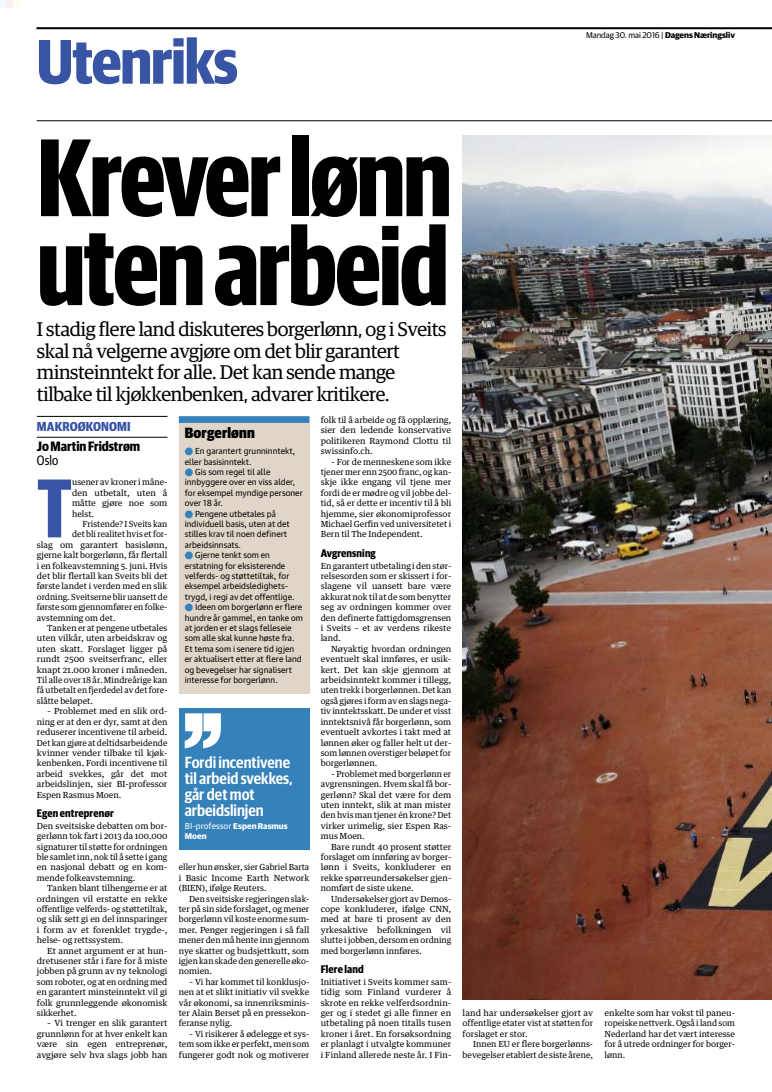
<style>
.page{position:relative;width:772px;height:1092px;background:#fff}
.page>*{position:absolute;margin:0;border:0;box-sizing:border-box;transform-origin:0 0}
.t1{font:700 110.6px/88.9px "Guardian Sans X Cond";letter-spacing:-.02em;color:#000}
.t2{font:700 83.4px "Guardian Sans X Cond";color:#3754a5}
.t3{font:700 63px "Guardian Sans Cond";letter-spacing:-.02em;color:#3754a5}
.t4{font:19.8px/21.6px "Guardian Egyp";letter-spacing:-.015em;color:#000}
.t5{font:600 16.2px/16.2px "Guardian Sans Cond";color:#fff}
.t6{font:900 14.9px "Guardian Sans Cond";letter-spacing:.01em;color:#000}
.t7{font:700 13.6px "Guardian Sans Cond";color:#000}
.t8{font:13.6px "Guardian Sans Cond";color:#000}
.t9{font:700 13px "Guardian Sans Cond";letter-spacing:.01em;color:#3754a5}
.t10{font:700 11px "Guardian Sans Cond";letter-spacing:.01em;color:#000}
.t11{font:8.4px/10.4px "Guardian Text Egyp";color:#000;text-align:justify}
.t12{font:8.4px/10.4px "Guardian Text Sans";color:#000}
.t13{font:8.4px "Guardian Sans";color:#000}
.t14{font:8.4px "Guardian Text Sans";color:#fff}
.t15{font:700 8.4px "Guardian Sans";color:#fff}
.s1{font-weight:700}
.s2{color:#3581ba}
.s3{font-family:"Guardian Sans";font-weight:700}
</style>
<div class="page">
<hr style="left:36px;top:27px;width:735px;height:2px;background:#000">
<hr style="left:37px;top:121px;width:734px;height:1px;background:#000">
<img style="left:462px;top:135px;width:309px;height:863px">
<hr style="left:37px;top:416px;width:130px;height:1px;background:#000">
<hr style="left:37px;top:437px;width:130px;height:1px;background:#000">
<div style="left:179px;top:416px;width:130px;height:52px;background:#dfd5c9"></div>
<div style="left:179px;top:416px;width:130px;height:7px;background:#3581ba"></div>
<div style="left:179px;top:447px;width:130px;height:246px;background:#dfd5c9"></div>
<div style="left:179px;top:707px;width:130px;height:142px;background:#3581ba"></div>
<svg style="left:184px;top:713px;width:37px;height:35px"></svg>
<div style="left:0;top:0;width:6px;height:7px;background:#f4fbfe"></div>
<div style="left:13px;top:0;width:6px;height:7px;background:#fefdef"></div>
<div style="left:7px;top:0;width:6px;height:7px;background:#fceff4"></div>
<h3 class="t3" style="left:36px;top:16px;width:203px">Utenriks</h3>
<p class="t13" style="left:585px;top:29px;width:150px">mandag 30. mai 2016 | <span class="s1">Dagens Næringsliv</span></p>
<h1 class="t1" style="left:37px;top:125px;width:416px">Krever lønn uten arbeid</h1>
<h3 class="t4" style="left:37px;top:317px;width:411px">I stadig flere land diskuteres borgerlønn, og i Sveits skal nå velgerne avgjøre om det blir garantert minsteinntekt for alle. Det kan sende mange tilbake til kjøkkenbenken, advarer kritikere.</h3>
<h3 class="t9" style="left:37px;top:417px;width:95px">MAKROØKONOMI</h3>
<h3 class="t7" style="left:37px;top:436px;width:105px">Jo Martin Fridstrøm</h3>
<h3 class="t8" style="left:37px;top:450px;width:23px">Oslo</h3>
<p class="t11" style="left:320px;top:414px;width:132px">folk til å arbeide og få opplæring, sier den ledende konservative politikeren Raymond Clottu til swissinfo.ch.</p>
<p class="t11" style="left:320px;top:455px;width:132px;text-indent:10px">– For de menneskene som ikke tjener mer enn 2500 franc, og kan&shy;skje ikke engang vil tjene mer fordi de er mødre og vil jobbe del&shy;tid, så er dette er incentiv til å bli hjemme, sier økonomiprofessor Michael Gerfin ved universitetet i Bern til The Independent.</p>
<h3 class="t10" style="left:320px;top:545px;width:57px">Avgrensning</h3>
<p class="t11" style="left:320px;top:559px;width:132px">En garantert utbetaling i den stør&shy;relsesorden som er skissert i for&shy;slagene vil uansett bare være akkurat nok til at de som benytter seg av ordningen kommer over den definerte fattigdomsgrensen i Sveits – et av verdens rikeste land.</p>
<p class="t11" style="left:320px;top:642px;width:132px;text-indent:10px">Nøyaktig hvordan ordningen eventuelt skal innføres, er usik&shy;kert. Det kan skje gjennom at arbeidsinntekt kommer i tillegg, uten trekk i borgerlønnen. Det kan også gjøres i form av en slags nega&shy;tiv inntektsskatt. De under et visst inntektsnivå får borgerlønn, som eventuelt avkortes i takt med at lønnen øker og faller helt ut der&shy;som lønnen overstiger beløpet for borgerlønnen.</p>
<p class="t11" style="left:320px;top:767px;width:132px;text-indent:10px">– Problemet med borgerlønn er avgrensningen. Hvem skal få bor&shy;gerlønn? Skal det være for dem uten inntekt, slik at man mister den hvis man tjener én krone? Det virker urimelig, sier Espen Ras&shy;mus Moen.</p>
<p class="t11" style="left:320px;top:840px;width:132px;text-indent:10px">Bare rundt 40 prosent støtter forslaget om innføring av borger&shy;lønn i Sveits, konkluderer en rekke spørreundersøkelser gjen&shy;nomført de siste ukene.</p>
<p class="t11" style="left:320px;top:892px;width:132px;text-indent:10px">Undersøkelser gjort av Demos&shy;cope konkluderer, ifølge CNN, med at bare ti prosent av den yrkesaktive befolkningen vil slutte i jobben, dersom en ordning med borgerlønn innføres.</p>
<h3 class="t10" style="left:320px;top:961px;width:44px">Flere land</h3>
<p class="t11" style="left:320px;top:975px;width:132px">Initiativet i Sveits kommer sam&shy;tidig som Finland vurderer å skrote en rekke velferdsordnin&shy;ger og i stedet gi alle finner en utbetaling på noen titalls tusen kroner i året. En forsøksordning er planlagt i utvalgte kommuner i Finland allerede neste år. I Fin-</p>
<h3 class="t6" style="left:185px;top:421px;width:72px">Borgerlønn</h3>
<p class="t12" style="left:185px;top:445px;width:112px"><span class="s2">●</span> En garantert grunninntekt, eller basisinntekt.</p>
<p class="t12" style="left:185px;top:466px;width:119px"><span class="s2">●</span> Gis som regel til alle innbyggere over en viss alder, for eksempel myndige personer over 18 år.</p>
<p class="t12" style="left:185px;top:508px;width:106px"><span class="s2">●</span> Pengene utbetales på individuell basis, uten at det stilles krav til noen definert arbeidsinnsats.</p>
<p class="t12" style="left:185px;top:549px;width:111px"><span class="s2">●</span> Gjerne tenkt som en erstatning for eksisterende velferds- og støttetiltak, for eksempel arbeidsledighets&shy;trygd, i regi av det offentlige.</p>
<p class="t12" style="left:185px;top:601px;width:120px"><span class="s2">●</span> Ideen om borgerlønn er flere hundre år gammel, en tanke om at jorden er et slags felleseie som alle skal kunne høste fra.<br>Et tema som i senere tid igjen er aktualisert etter at flere land og bevegelser har signalisert interesse for borgerlønn.</p>
<h2 class="t2" style="left:37px;top:449px;width:37px">T</h2>
<p class="t11" style="left:72px;top:476px;width:97px">usener av kroner i måne&shy;den utbetalt, uten å måtte gjøre noe som helst.</p>
<p class="t11" style="left:82px;top:518px;width:86px">Fristende? I Sveits kan</p>
<p class="t11" style="left:72px;top:528px;width:97px">det bli realitet hvis et for-</p>
<p class="t11" style="left:37px;top:538px;width:132px">slag om garantert basislønn,</p>
<p class="t11" style="left:37px;top:549px;width:132px">gjerne kalt borgerlønn, får flertall</p>
<p class="t11" style="left:37px;top:559px;width:132px">i en folkeavstemning 5. juni. Hvis</p>
<p class="t11" style="left:37px;top:570px;width:132px">det blir flertall kan Sveits bli det</p>
<p class="t11" style="left:37px;top:580px;width:132px">første landet i verden med en slik</p>
<p class="t11" style="left:37px;top:590px;width:132px">ordning. Sveitserne blir uansett de</p>
<p class="t11" style="left:37px;top:601px;width:132px">første som gjennomfører en folke-</p>
<p class="t11" style="left:37px;top:611px;width:80px">avstemning om det.</p>
<p class="t11" style="left:47px;top:622px;width:121px">Tanken er at pengene utbetales</p>
<p class="t11" style="left:37px;top:632px;width:132px">uten vilkår, uten arbeidskrav og</p>
<p class="t11" style="left:37px;top:642px;width:132px">uten skatt. Forslaget ligger på</p>
<p class="t11" style="left:37px;top:653px;width:132px">rundt 2500 sveitserfranc, eller</p>
<p class="t11" style="left:37px;top:663px;width:132px">knapt 21.000 kroner i måneden.</p>
<p class="t11" style="left:37px;top:674px;width:132px">Til alle over 18 år. Mindreårige kan</p>
<p class="t11" style="left:37px;top:684px;width:132px">få utbetalt en fjerdedel av det fore-</p>
<p class="t11" style="left:37px;top:694px;width:58px">slåtte beløpet.</p>
<p class="t11" style="left:37px;top:705px;width:132px;text-indent:10px">– Problemet med en slik ord&shy;ning er at den er dyr, samt at den reduserer incentivene til arbeid.<br>Det kan gjøre at deltidsarbeidende kvinner vender tilbake til kjøk&shy;kenbenken. Fordi incentivene til arbeid svekkes, går det mot arbeidslinjen, sier BI-professor Espen Rasmus Moen.</p>
<h3 class="t10" style="left:37px;top:805px;width:78px">Egen entreprenør</h3>
<p class="t11" style="left:37px;top:819px;width:132px">Den sveitsiske debatten om bor&shy;gerlønn tok fart i 2013 da 100.000 signaturer til støtte for ordningen ble samlet inn, nok til å sette i gang en nasjonal debatt og en kom&shy;mende folkeavstemning.</p>
<p class="t11" style="left:37px;top:882px;width:132px;text-indent:10px">Tanken blant tilhengerne er at ordningen vil erstatte en rekke offentlige velferds- og støttetiltak, og slik sett gi en del innsparinger i form av et forenklet trygde-, helse- og rettssystem.</p>
<p class="t11" style="left:37px;top:944px;width:132px;text-indent:10px">Et annet argument er at hun&shy;dretusener står i fare for å miste jobben på grunn av ny teknologi som roboter, og at en ordning med en garantert minsteinntekt vil gi folk grunnleggende økonomisk sikkerhet.</p>
<p class="t11" style="left:37px;top:1017px;width:132px;text-indent:10px">– Vi trenger en slik garantert grunnlønn for at hver enkelt kan være sin egen entreprenør, avgjøre selv hva slags jobb han</p>
<h3 class="t5" style="left:185px;top:752px;width:109px">Fordi incentivene til arbeid svekkes, går det mot arbeidslinjen</h3>
<p class="t14" style="left:185px;top:820px;width:104px">BI-professor <span class="s3">Espen Rasmus</span></p>
<p class="t15" style="left:185px;top:829px;width:23px">Moen</p>
<p class="t11" style="left:179px;top:861px;width:132px">eller hun ønsker, sier Gabriel Barta i Basic Income Earth Network (BIEN), ifølge Reuters.</p>
<p class="t11" style="left:179px;top:892px;width:132px;text-indent:10px">Den sveitsiske regjeringen slak&shy;ter på sin side forslaget, og mener borgerlønn vil koste enorme sum&shy;mer. Penger regjeringen i så fall mener den må hente inn gjennom nye skatter og budsjettkutt, som igjen kan skade den generelle øko&shy;nomien.</p>
<p class="t11" style="left:179px;top:975px;width:132px;text-indent:10px">– Vi har kommet til konklusjo&shy;nen at et slikt initiativ vil svekke vår økonomi, sa innenriksminis&shy;ter Alain Berset på en pressekon&shy;feranse nylig.</p>
<p class="t11" style="left:179px;top:1027px;width:132px;text-indent:10px">– Vi risikerer å ødelegge et sys&shy;tem som ikke er perfekt, men som fungerer godt nok og motiverer</p>
<p class="t11" style="left:462px;top:1006px;width:132px">land har undersøkelser gjort av offentlige etater vist at støtten for forslaget er stor.</p>
<p class="t11" style="left:462px;top:1038px;width:132px;text-align:right">Innen EU er flere borgerlønns&shy;bevegelser etablert de siste årene,</p>
<p class="t11" style="left:604px;top:1006px;width:132px">enkelte som har vokst til paneu&shy;ropeiske nettverk. Også i land som Nederland har det vært interesse for å utrede ordninger for borger&shy;lønn.</p>
</div>
